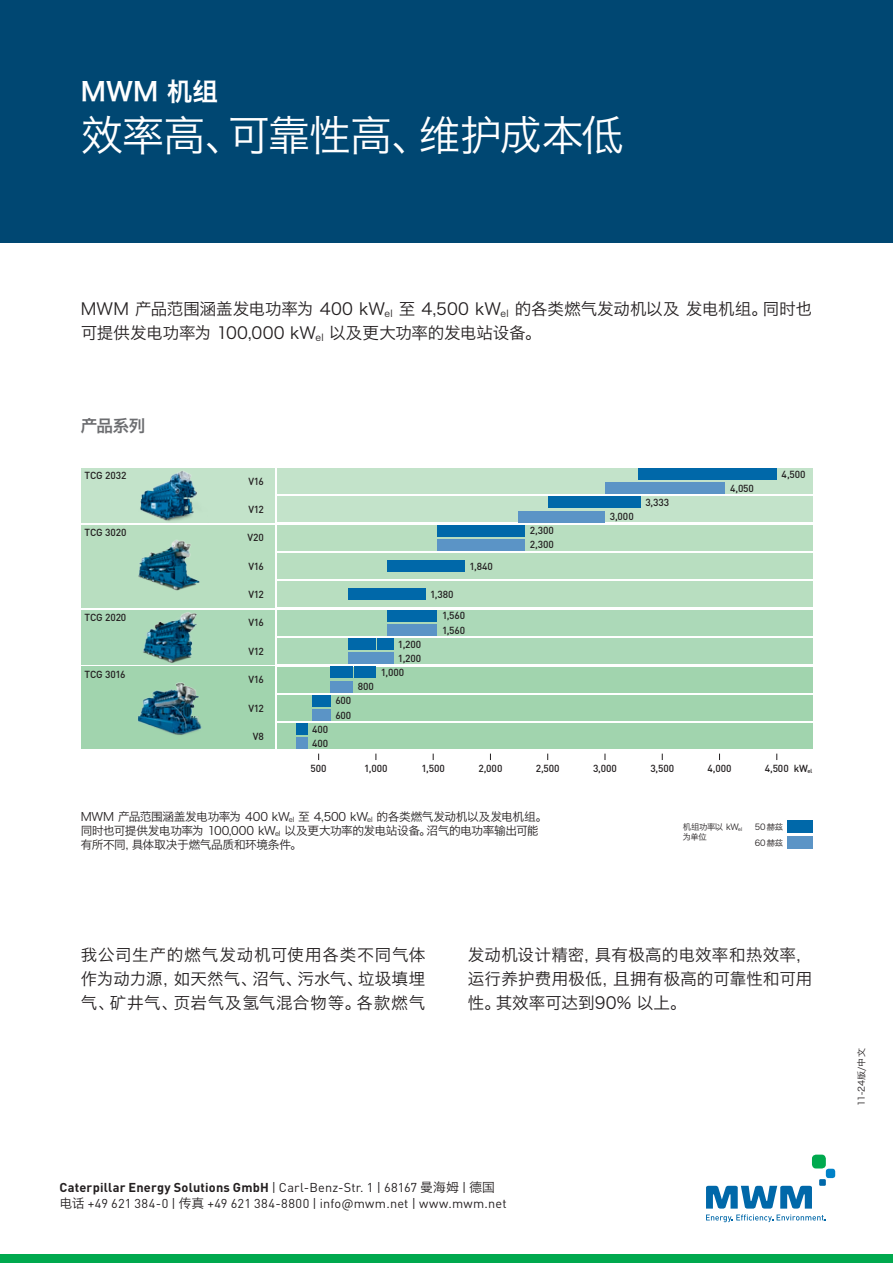
<style>
.page{position:relative;width:893px;height:1263px;background:#fff}
.page>*{position:absolute;margin:0;border:0;box-sizing:border-box;transform-origin:0 0}
.t1{font:42px "Hiragino Sans GB W3";letter-spacing:-.02em;color:#fff}
.t2{font:25.5px "Hiragino Sans GB W6";color:#fff}
.t3{font:16.65px "Hiragino Sans GB W6";color:#6c6d70}
.t4{font:16.5px/24px "Hiragino Sans GB W3";letter-spacing:.01em;color:#231f20;text-align:justify}
.t5{font:16.5px/24px "Hiragino Sans GB W3";letter-spacing:-.01em;color:#231f20}
.t6{font:12.75px/15.3px "DIN Pro";letter-spacing:.015em;color:#231f20}
.t7{font:11.7px/14px "Hiragino Sans GB W3";letter-spacing:-.035em;color:#231f20}
.t8{font:500 10.2px/14.2px "DIN Pro";letter-spacing:-.015em;color:#231f20}
.t9{font:9px "Hiragino Sans GB W3";color:#231f20}
.t10{font:8.4px/10.1px "Hiragino Sans GB W3";letter-spacing:-.05em;color:#231f20}
.t11{font:8.4px/15.3px "Hiragino Sans GB W3";letter-spacing:-.03em;color:#231f20}
.s1{font-weight:700}
.s2{font-family:"Hiragino Sans GB W3"}
</style>
<div class="page">
<svg style="left:706px;top:1214px;width:120px;height:8px"></svg>
<svg style="left:706px;top:1186px;width:106px;height:22px"></svg>
<div style="left:819px;top:1179px;width:7px;height:7px;background:#0068a9"></div>
<div style="left:826px;top:1169px;width:9px;height:9px;background:#0082c8;border-radius:3px"></div>
<div style="left:812px;top:1154px;width:14px;height:14px;background:#00a94e;border-radius:4px"></div>
<div style="left:0;top:1254px;width:893px;height:9px;background:#00a94e"></div>
<div style="left:0;top:0;width:893px;height:242px;background:#004772"></div>
<div style="left:787px;top:820px;width:25px;height:13px;background:#0068a9"></div>
<div style="left:787px;top:836px;width:25px;height:12px;background:#5b94c6"></div>
<div style="left:81px;top:610px;width:193px;height:54px;background:#acd9b8"></div>
<div style="left:81px;top:468px;width:193px;height:54px;background:#c3e3ca"></div>
<div style="left:81px;top:525px;width:193px;height:82px;background:#b8dec0"></div>
<div style="left:277px;top:468px;width:535px;height:26px;background:#c3e3ca"></div>
<div style="left:277px;top:496px;width:535px;height:26px;background:#c3e3ca"></div>
<div style="left:277px;top:525px;width:535px;height:26px;background:#b8dec0"></div>
<div style="left:277px;top:610px;width:535px;height:26px;background:#acd9b8"></div>
<div style="left:277px;top:553px;width:535px;height:26px;background:#b8dec0"></div>
<div style="left:277px;top:638px;width:535px;height:26px;background:#acd9b8"></div>
<div style="left:277px;top:581px;width:535px;height:26px;background:#b8dec0"></div>
<div style="left:518px;top:511px;width:87px;height:11px;background:#5b94c6"></div>
<div style="left:548px;top:496px;width:93px;height:12px;background:#0068a9"></div>
<div style="left:348px;top:652px;width:45px;height:12px;background:#5b94c6"></div>
<div style="left:81px;top:666px;width:193px;height:83px;background:#a1d4ae"></div>
<div style="left:277px;top:666px;width:535px;height:26px;background:#a1d4ae"></div>
<div style="left:277px;top:695px;width:535px;height:26px;background:#a1d4ae"></div>
<div style="left:277px;top:723px;width:535px;height:26px;background:#a1d4ae"></div>
<div style="left:387px;top:560px;width:77px;height:12px;background:#0068a9"></div>
<div style="left:296px;top:723px;width:11px;height:12px;background:#0068a9"></div>
<div style="left:296px;top:737px;width:11px;height:12px;background:#5b94c6"></div>
<div style="left:312px;top:695px;width:19px;height:12px;background:#0068a9"></div>
<div style="left:312px;top:709px;width:19px;height:12px;background:#5b94c6"></div>
<div style="left:331px;top:681px;width:22px;height:11px;background:#5b94c6"></div>
<div style="left:387px;top:610px;width:50px;height:12px;background:#0068a9"></div>
<div style="left:387px;top:624px;width:50px;height:12px;background:#5b94c6"></div>
<div style="left:348px;top:589px;width:77px;height:11px;background:#0068a9"></div>
<img style="left:143px;top:612px;width:54px;height:51px">
<img style="left:138px;top:540px;width:62px;height:51px">
<img style="left:124px;top:471px;width:93px;height:52px">
<img style="left:138px;top:682px;width:64px;height:53px">
<div style="left:354px;top:666px;width:22px;height:12px;background:#0068a9"></div>
<div style="left:437px;top:525px;width:53px;height:12px;background:#0068a9"></div>
<div style="left:492px;top:525px;width:33px;height:12px;background:#0068a9"></div>
<div style="left:331px;top:666px;width:22px;height:12px;background:#0068a9"></div>
<div style="left:437px;top:539px;width:53px;height:12px;background:#5b94c6"></div>
<div style="left:492px;top:539px;width:33px;height:12px;background:#5b94c6"></div>
<div style="left:760px;top:468px;width:17px;height:12px;background:#0068a9"></div>
<div style="left:605px;top:482px;width:114px;height:12px;background:#5b94c6"></div>
<div style="left:348px;top:638px;width:28px;height:12px;background:#0068a9"></div>
<div style="left:377px;top:638px;width:16px;height:12px;background:#0068a9"></div>
<div style="left:638px;top:468px;width:121px;height:12px;background:#0068a9"></div>
<hr style="left:721px;top:482px;width:4px;height:12px;background:#5b94c6">
<h2 class="t2" style="left:81px;top:74px;width:139px">MWM 机组</h2>
<h1 class="t1" style="left:81px;top:109px;width:544px">效率高、可靠性高、维护成本低</h1>
<h3 class="t5" style="left:81px;top:296px;width:733px">MWM 产品范围涵盖发电功率为 400 kW<sub>el</sub> 至 4,500 kW<sub>el</sub> 的各类燃气发动机以及 发电机组。同时也可提供发电功率为 100,000 kW<sub>el</sub> 以及更大功率的发电站设备。</h3>
<h3 class="t3" style="left:81px;top:415px;width:66px">产品系列</h3>
<p class="t8" style="left:85px;top:468px;width:43px">TCG 2032</p>
<p class="t8" style="left:248px;top:473px;width:17px">V16</p>
<p class="t8" style="left:730px;top:480px;width:25px">4,050</p>
<p class="t8" style="left:782px;top:466px;width:25px">4,500</p>
<p class="t8" style="left:249px;top:502px;width:17px">V12</p>
<p class="t8" style="left:610px;top:509px;width:25px">3,000</p>
<p class="t8" style="left:645px;top:495px;width:25px">3,333</p>
<p class="t8" style="left:85px;top:525px;width:43px">TCG 3020</p>
<p class="t8" style="left:248px;top:530px;width:18px">V20</p>
<p class="t8" style="left:530px;top:523px;width:25px">2,300<br>2,300</p>
<p class="t8" style="left:248px;top:558px;width:17px">V16</p>
<p class="t8" style="left:469px;top:558px;width:25px">1,840</p>
<p class="t8" style="left:249px;top:587px;width:17px">V12</p>
<p class="t8" style="left:430px;top:587px;width:25px">1,380</p>
<p class="t8" style="left:85px;top:610px;width:43px">TCG 2020</p>
<p class="t8" style="left:85px;top:666px;width:42px">TCG 3016</p>
<p class="t8" style="left:248px;top:615px;width:17px">V16</p>
<p class="t8" style="left:249px;top:644px;width:17px">V12</p>
<p class="t8" style="left:248px;top:672px;width:17px">V16</p>
<p class="t8" style="left:358px;top:679px;width:18px">800</p>
<p class="t8" style="left:398px;top:636px;width:25px">1,200</p>
<p class="t8" style="left:398px;top:651px;width:25px">1,200</p>
<p class="t8" style="left:381px;top:665px;width:25px">1,000</p>
<p class="t8" style="left:442px;top:608px;width:25px">1,560<br>1,560</p>
<p class="t8" style="left:249px;top:700px;width:17px">V12</p>
<p class="t8" style="left:335px;top:693px;width:18px">600<br>600</p>
<p class="t8" style="left:253px;top:729px;width:13px">V8</p>
<p class="t8" style="left:312px;top:721px;width:18px">400<br>400</p>
<p class="t8" style="left:311px;top:761px;width:18px">500</p>
<p class="t8" style="left:364px;top:761px;width:25px">1,000</p>
<p class="t8" style="left:422px;top:761px;width:25px">1,500</p>
<p class="t8" style="left:478px;top:761px;width:25px">2,000</p>
<p class="t8" style="left:536px;top:761px;width:25px">2,500</p>
<p class="t8" style="left:593px;top:761px;width:25px">3,000</p>
<p class="t8" style="left:650px;top:761px;width:25px">3,500</p>
<p class="t8" style="left:707px;top:761px;width:26px">4,000</p>
<p class="t8" style="left:765px;top:761px;width:49px">4,500 kW<sub>el</sub></p>
<p class="t7" style="left:81px;top:809px;width:468px">MWM 产品范围涵盖发电功率为 400 kW<sub>el</sub> 至 4,500 kW<sub>el</sub> 的各类燃气发动机以及发电机组。同时也可提供发电功率为 100,000 kW<sub>el</sub> 以及更大功率的发电站设备。沼气的电功率输出可能有所不同，具体取决于燃气品质和环境条件。</p>
<p class="t10" style="left:683px;top:822px;width:61px">机组功率以 kW<sub>el</sub>为单位</p>
<p class="t11" style="left:755px;top:819px;width:30px">50赫兹<br>60赫兹</p>
<h3 class="t4" style="left:81px;top:943px;width:346px">我公司生产的燃气发动机可使用各类不同气体作为动力源，如天然气、沼气、污水气、垃圾填埋气、矿井气、页岩气及氢气混合物等。各款燃气</h3>
<h3 class="t4" style="left:468px;top:943px;width:346px">发动机设计精密，具有极高的电效率和热效率，运行养护费用极低，且拥有极高的可靠性和可用性。其效率可达到90% 以上。</h3>
<p class="t6" style="left:60px;top:1179px;width:449px"><span class="s1">Caterpillar Energy Solutions GmbH</span> | Carl-Benz-Str. 1 | 68167 <span class="s2">曼海姆</span> | <span class="s2">德国电话</span> +49 621 384-0 | <span class="s2">传真</span> +49 621 384-8800 | info@mwm.net | www.mwm.net</p>
<p class="t9" style="left:856px;top:1106px;width:59px;rotate:-90deg">11-24版/中文</p>
</div>
